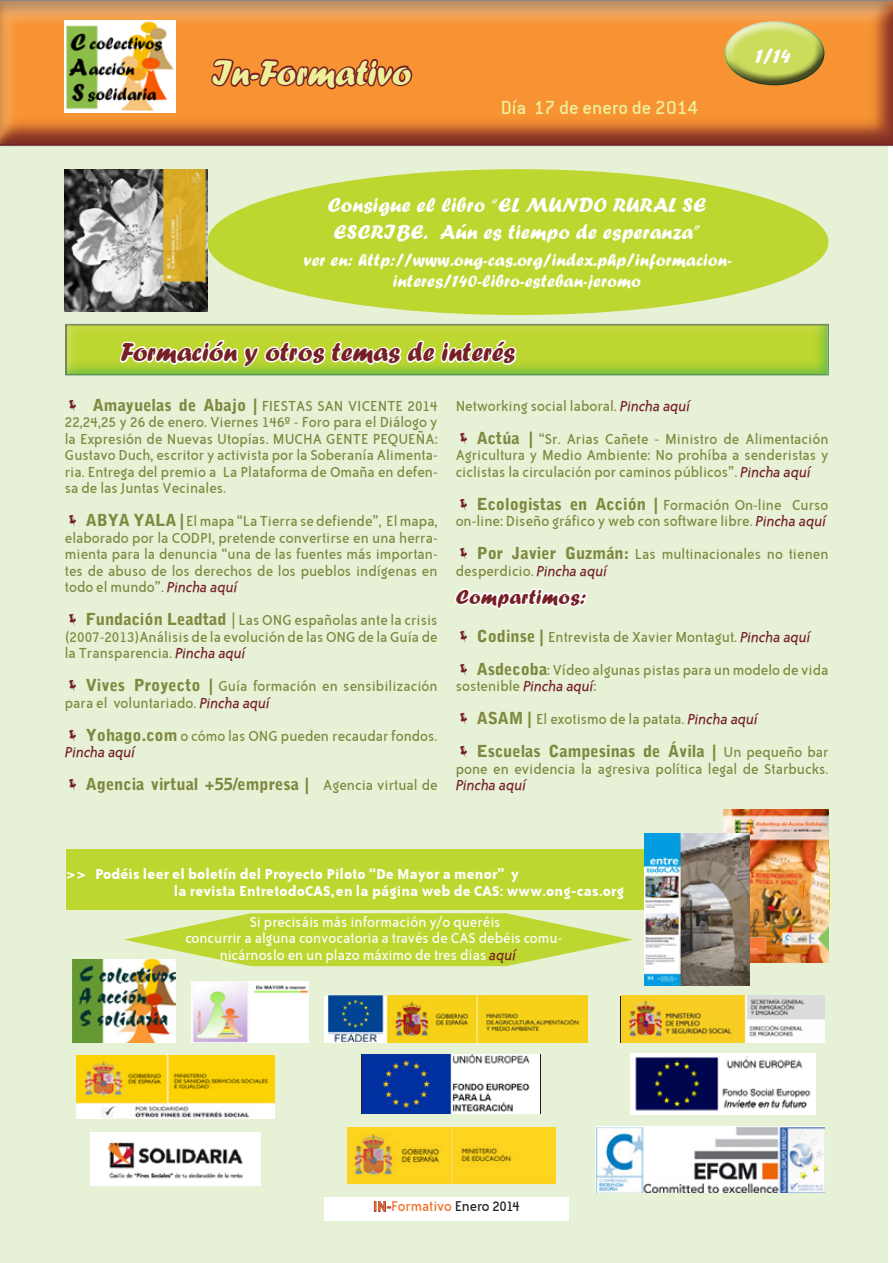
<style>
.page{position:relative;width:893px;height:1263px;background:#fff}
.page>*{position:absolute;margin:0;border:0;box-sizing:border-box;transform-origin:0 0}
.t1{font:36px "Forte";letter-spacing:-.01em;color:#eeef99}
.t2{font:27px "Forte";color:#762026}
.Destacado{font:21px/27px "Forte";letter-spacing:.01em;color:#fff}
.t3{font:21px "Conduit ITC";color:#eeef99}
.enlace_tx{font:21px "Forte";letter-spacing:.02em;color:#762026}
.Destacado-2{font:18px/21px "Forte";letter-spacing:.01em;color:#fff;text-align:center}
.t4{font:16.5px/16.5px "Bailey Sans ITCTT Book";color:#7e883e;text-align:justify}
.t5{font:16.5px "Bailey Sans ITCTT Book";color:#fff}
.t6{font:16.5px/16.5px "Bailey Sans ITCTT Bold";letter-spacing:.01em;color:#fff}
.t7{font:900 16.5px "Bell Gothic Std";color:#7e883e}
.Normal_portada{font:16.2px "Bailey Sans ITCTT Book";color:#f36e21}
.s1{font-family:"Bell Gothic Std";font-weight:900}
.s2{font-style:italic;color:#762026}
.s3{font-family:"Bailey Sans ITCTT Book";font-weight:400}
.s4{color:#231f20}
</style>
<div class="page">
<div style="left:0;top:0;width:887px;height:1263px;background:#e7f1d6"></div>
<div style="left:0;top:0;width:893px;height:148px;background:#762026;opacity:.75"></div>
<div style="left:722px;top:19px;width:103px;height:43px;background:#fff;opacity:.75"></div>
<div style="left:722px;top:35px;width:103px;height:53px;background:#231f20;opacity:.75"></div>
<img style="left:65px;top:21px;width:110px;height:92px">
<div style="left:62px;top:323px;width:770px;height:54px;background:#40ae49;opacity:.75"></div>
<div style="left:324px;top:1198px;width:245px;height:23px;background:#fff"></div>
<svg style="left:374px;top:1201px;width:17px;height:11px"></svg>
<img style="left:72px;top:960px;width:103px;height:82px">
<img style="left:621px;top:996px;width:204px;height:46px">
<img style="left:595px;top:1127px;width:230px;height:65px">
<img style="left:77px;top:1055px;width:197px;height:64px">
<img style="left:191px;top:981px;width:117px;height:61px">
<div style="left:361px;top:1054px;width:180px;height:60px;background:linear-gradient(to bottom,#fff,#fff)"></div>
<img style="left:363px;top:1054px;width:176px;height:60px">
<img style="left:630px;top:1053px;width:185px;height:62px">
<img style="left:348px;top:1127px;width:208px;height:56px">
<img style="left:327px;top:996px;width:260px;height:46px">
<img style="left:91px;top:1133px;width:169px;height:52px">
<div style="left:66px;top:849px;width:763px;height:61px;background:#bed630"></div>
<svg style="left:124px;top:913px;width:509px;height:53px"></svg>
<img style="left:724px;top:809px;width:104px;height:153px">
<div style="left:207px;top:169px;width:621px;height:146px;background:#bed630;border-radius:50%"></div>
<img style="left:64px;top:169px;width:143px;height:143px">
<img style="left:644px;top:834px;width:105px;height:151px">
<svg style="left:455px;top:588px;width:133px;height:21px"></svg>
<h1 class="t1" style="left:212px;top:52px;width:201px">In-Formativo</h1>
<p class="t3" style="left:501px;top:96px;width:199px">Día 17 de enero de 2014</p>
<p class="Destacado" style="left:755px;top:42px;width:37px">1/14</p>
<p class="Destacado" style="left:328px;top:191px;width:380px">Consigue el libro “EL MUNDO RURAL SE<br>ESCRIBE. Aún es tiempo de esperanza”</p>
<p class="Destacado-2" style="left:304px;top:249px;width:429px">ver en: http://www.ong-cas.org/index.php/informacion&shy;interes/140-libro-esteban-jeromo</p>
<h2 class="t2" style="left:121px;top:336px;width:396px">Formación y otros temas de interés</h2>
<p class="t4" style="left:65px;top:398px;width:374px;text-indent:28px"><span class="s1">Amayuelas de Abajo |</span> FIESTAS SAN VICENTE 2014<br>22,24,25 y 26 de enero. Viernes 146º - Foro para el Diálogo y la Expresión de Nuevas Utopías. MUCHA GENTE PEQUEÑA:<br>Gustavo Duch, escritor y activista por la Soberanía Alimenta&shy;ria. Entrega del premio a La Plataforma de Omaña en defen&shy;sa de las Juntas Vecinales.</p>
<p class="t4" style="left:65px;top:513px;width:374px;text-indent:21px"><span class="s1">ABYA YALA |</span> El mapa “La Tierra se defiende”, El mapa, elaborado por la CODPI, pretende convertirse en una herra&shy;mienta para la denuncia “una de las fuentes más importan&shy;tes de abuso de los derechos de los pueblos indígenas en todo el mundo”. <span class="s2">Pincha aquí</span></p>
<p class="t4" style="left:65px;top:612px;width:374px;text-indent:21px"><span class="s1">Fundación Leadtad</span> | Las ONG españolas ante la crisis (2007-2013)Análisis de la evolución de las ONG de la Guía de la Transparencia. <span class="s2">Pincha aquí</span></p>
<p class="t4" style="left:65px;top:678px;width:374px;text-indent:21px"><span class="s1">Vives Proyecto |</span> Guía formación en sensibilización para el voluntariado. <span class="s2">Pincha aquí</span></p>
<p class="t4" style="left:65px;top:728px;width:374px;text-indent:21px"><span class="s1">Yohago.com</span> o cómo las ONG pueden recaudar fondos.<br><span class="s2">Pincha aquí</span></p>
<p class="t7" style="left:86px;top:775px;width:353px">Agencia virtual +55/empresa | <span class="s3">Agencia virtual de</span></p>
<p class="t4" style="left:456px;top:398px;width:236px">Networking social laboral. <span class="s2">Pincha aquí</span></p>
<p class="t4" style="left:456px;top:431px;width:374px;text-indent:21px"><span class="s1">Actúa |</span> “Sr. Arias Cañete - Ministro de Alimentación Agricultura y Medio Ambiente: No prohíba a senderistas y ciclistas la circulación por caminos públicos”. <span class="s2">Pincha aquí</span></p>
<p class="t4" style="left:456px;top:497px;width:374px;text-align:right"><span class="s1">Ecologistas en Acción |</span> Formación On-line Curso on-line: Diseño gráfico y web con software libre. <span class="s2">Pincha aquí</span></p>
<p class="t4" style="left:456px;top:546px;width:374px;text-indent:21px"><span class="s1">Por Javier Guzmán:</span> Las multinacionales no tienen desperdicio. <span class="s2">Pincha aquí</span></p>
<p class="enlace_tx" style="left:456px;top:584px;width:132px">Compartimos:</p>
<p class="t4" style="left:477px;top:629px;width:336px"><span class="s1">Codinse |</span> Entrevista de Xavier Montagut. <span class="s2">Pincha aquí</span></p>
<p class="t4" style="left:456px;top:662px;width:374px;text-indent:21px"><span class="s1">Asdecoba</span>: Vídeo algunas pistas para un modelo de vida sostenible <span class="s2">Pincha aquí</span>:</p>
<p class="t4" style="left:477px;top:711px;width:283px"><span class="s1">ASAM |</span> El exotismo de la patata. <span class="s2">Pincha aquí</span></p>
<p class="t4" style="left:456px;top:744px;width:374px;text-indent:21px"><span class="s1">Escuelas Campesinas de Ávila |</span> Un pequeño bar pone en evidencia la agresiva política legal de Starbucks.<br><span class="s2">Pincha aquí</span></p>
<p class="t6" style="left:174px;top:866px;width:451px;text-indent:-108px">&gt;&gt; Podéis leer el boletín del Proyecto Piloto “De Mayor a menor” y<br>la revista EntretodoCAS,en la página web de CAS: www.ong-cas.org</p>
<p class="t5" style="left:250px;top:913px;width:252px">Si precisáis más información y/o queréis</p>
<p class="t5" style="left:185px;top:930px;width:378px">concurrir a alguna convocatoria a través de CAS debéis comu-</p>
<p class="t5" style="left:220px;top:946px;width:298px">nicárnoslo en un plazo máximo de tres días <span class="s2">aquí</span></p>
<p class="Normal_portada" style="left:373px;top:1198px;width:148px">IN-Formativo <span class="s4">Enero 2014</span></p>
</div>
